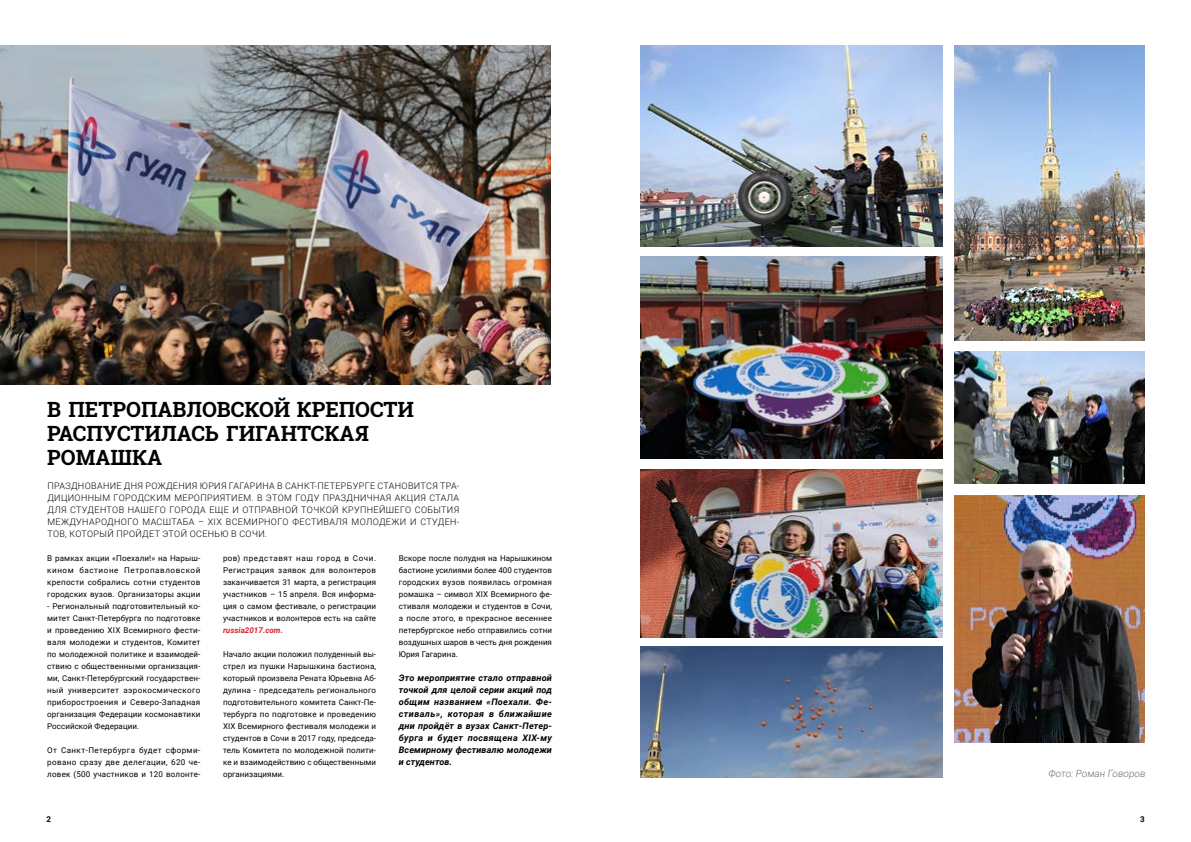
<style>
.page{position:relative;width:1191px;height:842px;background:#fff}
.page>*{position:absolute;margin:0;border:0;box-sizing:border-box;transform-origin:0 0}
.t1{font:700 21px/24px "Roboto Slab";color:#000}
.t2{font:italic 300 10px "Roboto";letter-spacing:.005em;color:#6d6e71}
.t3{font:300 9px/12px "Roboto";letter-spacing:.04em;color:#000;text-align:justify}
.t4{font:italic 700 9px/12px "Roboto";letter-spacing:.01em;color:#000;text-align:justify}
.t5{font:8px/12px "Roboto";letter-spacing:.005em;color:#000;text-align:justify}
.t6{font:italic 700 8px "Roboto";letter-spacing:.005em;color:#d2232a}
.t7{font:700 8px "Roboto";color:#000}
</style>
<div class="page">
<img style="left:0;top:45px;width:550px;height:340px">
<img style="left:641px;top:45px;width:302px;height:202px">
<img style="left:641px;top:257px;width:302px;height:201px">
<img style="left:641px;top:469px;width:302px;height:168px">
<img style="left:954px;top:45px;width:190px;height:296px">
<img style="left:954px;top:352px;width:190px;height:131px">
<img style="left:954px;top:496px;width:190px;height:247px">
<img style="left:641px;top:647px;width:302px;height:130px">
<h1 class="t1" style="left:47px;top:398px;width:368px">В ПЕТРОПАВЛОВСКОЙ КРЕПОСТИ<br>РАСПУСТИЛАСЬ ГИГАНТСКАЯ<br>РОМАШКА</h1>
<p class="t3" style="left:47px;top:480px;width:413px">ПРАЗДНОВАНИЕ ДНЯ РОЖДЕНИЯ ЮРИЯ ГАГАРИНА В САНКТ-ПЕТЕРБУРГЕ СТАНОВИТСЯ ТРА-ДИЦИОННЫМ ГОРОДСКИМ МЕРОПРИЯТИЕМ. В ЭТОМ ГОДУ ПРАЗДНИЧНАЯ АКЦИЯ СТАЛА ДЛЯ СТУДЕНТОВ НАШЕГО ГОРОДА ЕЩЕ И ОТПРАВНОЙ ТОЧКОЙ КРУПНЕЙШЕГО СОБЫТИЯ МЕЖДУНАРОДНОГО МАСШТАБА – XIX ВСЕМИРНОГО ФЕСТИВАЛЯ МОЛОДЕЖИ И СТУДЕН-ТОВ, КОТОРЫЙ ПРОЙДЕТ ЭТОЙ ОСЕНЬЮ В СОЧИ.</p>
<p class="t5" style="left:47px;top:552px;width:155px">В рамках акции «Поехали!» на Нарыш&shy;кином бастионе Петропавловской крепости собрались сотни студентов городских вузов. Организаторы акции</p>
<p class="t5" style="left:47px;top:600px;width:155px">- Региональный подготовительный ко&shy;митет Санкт-Петербурга по подготовке и проведению XIX Всемирного фести&shy;валя молодежи и студентов, Комитет по молодежной политике и взаимодей&shy;ствию с общественными организация&shy;ми, Санкт-Петербургский государствен&shy;ный университет аэрокосмического приборостроения и Северо-Западная организация Федерации космонавтики Российской Федерации.</p>
<p class="t5" style="left:47px;top:744px;width:155px">От Санкт-Петербурга будет сформи&shy;ровано сразу две делегации, 620 че&shy;ловек (500 участников и 120 волонте-</p>
<p class="t5" style="left:223px;top:552px;width:155px">ров) представят наш город в Сочи.<br>Регистрация заявок для волонтеров заканчивается 31 марта, а регистрация участников – 15 апреля. Вся информа&shy;ция о самом фестивале, о регистрации участников и волонтеров есть на сайте</p>
<p class="t6" style="left:223px;top:625px;width:61px">russia2017.com.</p>
<p class="t5" style="left:223px;top:648px;width:155px">Начало акции положил полуденный вы&shy;стрел из пушки Нарышкина бастиона, который произвела Рената Юрьевна Аб&shy;дулина - председатель регионального подготовительного комитета Санкт-Пе&shy;тербурга по подготовке и проведению XIX Всемирного фестиваля молодежи и студентов в Сочи в 2017 году, председа&shy;тель Комитета по молодежной полити&shy;ке и взаимодействию с общественными организациями.</p>
<p class="t5" style="left:399px;top:552px;width:155px">Вскоре после полудня на Нарышкином бастионе усилиями более 400 студентов городских вузов появилась огромная ромашка – символ XIX Всемирного фе&shy;стиваля молодежи и студентов в Сочи, а после этого, в прекрасное весеннее петербургское небо отправились сотни воздушных шаров в честь дня рождения Юрия Гагарина.</p>
<p class="t4" style="left:399px;top:672px;width:155px">Это мероприятие стало отправной точкой для целой серии акций под общим названием «Поехали. Фе&shy;стиваль», которая в ближайшие дни пройдёт в вузах Санкт-Петер&shy;бурга и будет посвящена XIX-му Всемирному фестивалю молодежи и студентов.</p>
<p class="t2" style="left:1048px;top:767px;width:99px">Фото: Роман Говоров</p>
<p class="t7" style="left:46px;top:813px;width:6px">2</p>
<p class="t7" style="left:1140px;top:813px;width:6px">3</p>
</div>
